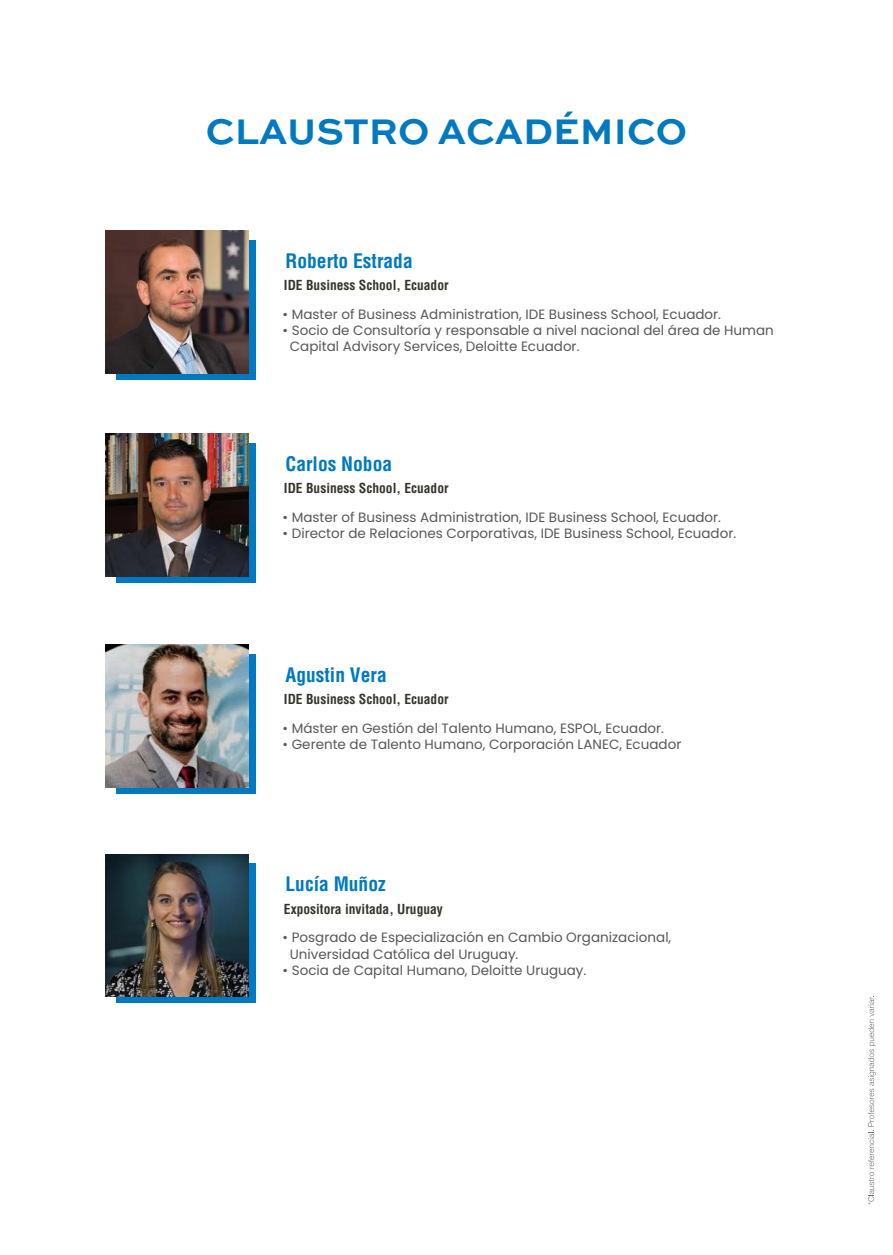
<style>
.page{position:relative;width:893px;height:1255px;background:#fff}
.page>*{position:absolute;margin:0;border:0;box-sizing:border-box;transform-origin:0 0}
.t1{font:700 37.5px "Sweet Sans Pro";color:#0079c0}
.t2{font:700 condensed 19.5px "Helvetica LT Std";color:#0079c0}
.t3{font:13.5px/16.2px "Poppins";color:#585754}
.t4{font:700 condensed 13.5px "Helvetica LT Std";color:#37342a}
</style>
<div class="page">
<svg style="left:868px;top:996px;width:8px;height:208px"></svg>
<svg style="left:116px;top:240px;width:139px;height:139px;background:#0e74af"></svg>
<img style="left:106px;top:231px;width:142px;height:142px">
<svg style="left:116px;top:443px;width:139px;height:139px;background:#076ea9"></svg>
<img style="left:106px;top:434px;width:142px;height:142px">
<svg style="left:116px;top:654px;width:139px;height:139px;background:#137bb9"></svg>
<img style="left:106px;top:644px;width:142px;height:143px">
<svg style="left:116px;top:863px;width:139px;height:139px;background:#0870ad"></svg>
<img style="left:106px;top:854px;width:142px;height:142px">
<h1 class="t1" style="left:206px;top:103px;width:483px">CLAUSTRO ACADÉMICO</h1>
<h2 class="t2" style="left:285px;top:248px;width:129px">Roberto Estrada</h2>
<p class="t4" style="left:284px;top:277px;width:166px">IDE Business School, Ecuador</p>
<p class="t3" style="left:283px;top:306px;width:440px">• Master of Business Administration, IDE Business School, Ecuador.</p>
<p class="t3" style="left:290px;top:322px;width:485px;text-indent:-7px">• Socio de Consultoría y responsable a nivel nacional del área de Human<br>Capital Advisory Services, Deloitte Ecuador.</p>
<h2 class="t2" style="left:285px;top:451px;width:108px">Carlos Noboa</h2>
<p class="t4" style="left:284px;top:480px;width:166px">IDE Business School, Ecuador</p>
<p class="t3" style="left:283px;top:509px;width:440px">• Master of Business Administration, IDE Business School, Ecuador.</p>
<p class="t3" style="left:283px;top:525px;width:455px">• Director de Relaciones Corporativas, IDE Business School, Ecuador.</p>
<h2 class="t2" style="left:285px;top:662px;width:103px">Agustin Vera</h2>
<p class="t4" style="left:284px;top:690px;width:166px">IDE Business School, Ecuador</p>
<p class="t3" style="left:283px;top:720px;width:383px">• Máster en Gestión del Talento Humano, ESPOL, Ecuador.</p>
<p class="t3" style="left:283px;top:736px;width:400px">• Gerente de Talento Humano, Corporación LANEC, Ecuador</p>
<h2 class="t2" style="left:285px;top:871px;width:102px">Lucía Muñoz</h2>
<p class="t4" style="left:284px;top:900px;width:160px">Expositora invitada, Uruguay</p>
<p class="t3" style="left:290px;top:929px;width:383px;text-indent:-7px">• Posgrado de Especialización en Cambio Organizacional,<br>Universidad Católica del Uruguay.</p>
<p class="t3" style="left:283px;top:961px;width:305px">• Socia de Capital Humano, Deloitte Uruguay.</p>
</div>
